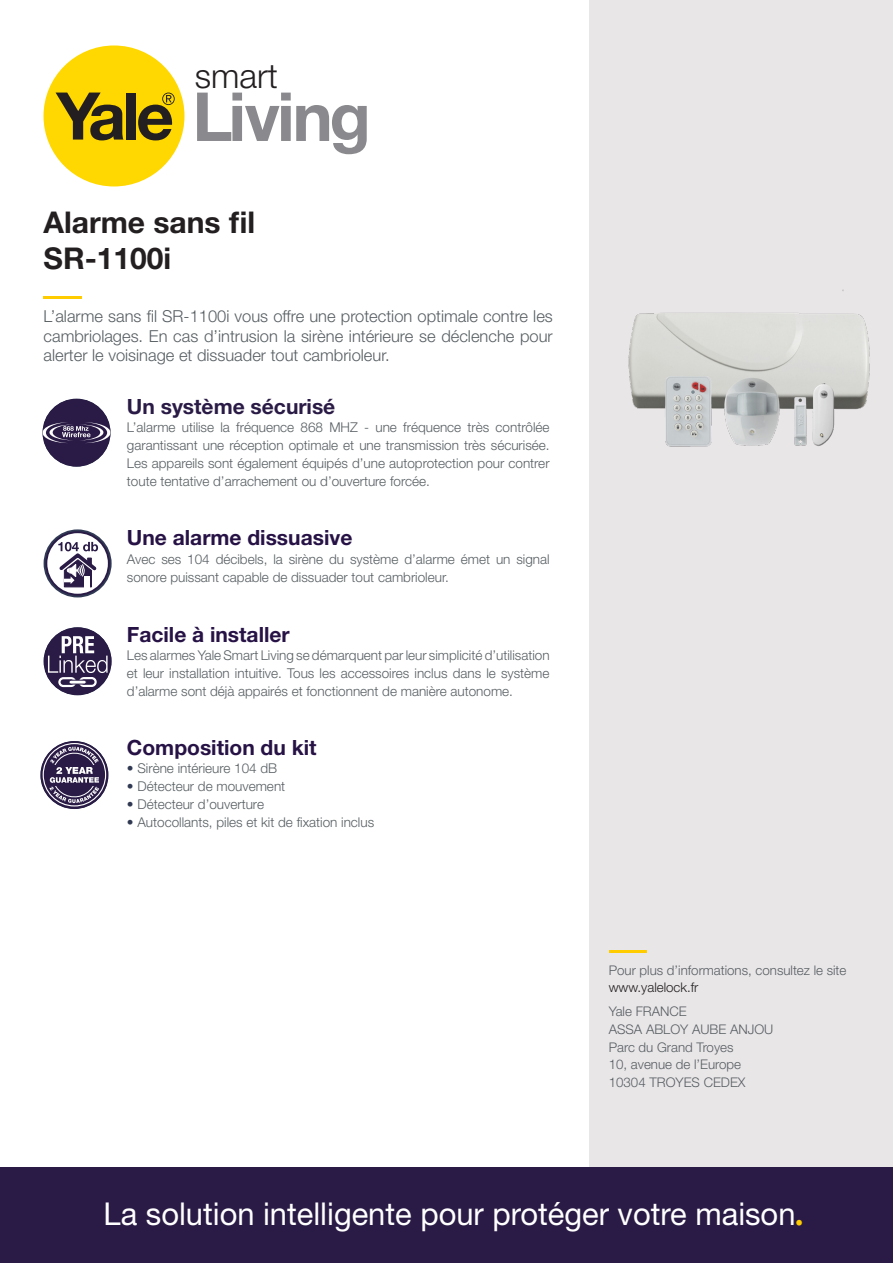
<style>
.page{position:relative;width:893px;height:1263px;background:#fff}
.page>*{position:absolute;margin:0;border:0;box-sizing:border-box;transform-origin:0 0}
.t1{font:700 67.8px "Helvetica Neue";letter-spacing:-.04em;color:#8a8a8e}
.t2{font:300 33.9px "Helvetica Neue";color:#231f20}
.t3{font:31.5px "Helvetica Neue";color:#fff}
.t4{font:700 30px "Helvetica Neue LT Std";color:#231f20}
.t5{font:700 21px "Helvetica Neue LT Std";color:#271246}
.t6{font:700 21px "Helvetica Neue LT Std";color:#2a1b46}
.t7{font:300 16.5px/19.5px "Helvetica Neue";color:#575e62;text-align:justify}
.t8{font:300 13.5px/18px "Helvetica Neue";color:#575e62;text-align:justify}
.t9{font:300 13.35px "Helvetica Neue";color:#575e62}
.t10{font:300 13.35px "Helvetica Neue";color:#231f20}
.s1{font-family:"Helvetica Neue LT Std";font-weight:700;color:#303953}
</style>
<div class="page">
<div style="left:589px;top:0;width:304px;height:1178px;background:#e9e6e8"></div>
<hr style="left:44px;top:296px;width:38px;height:3px;background:#fc0">
<hr style="left:609px;top:950px;width:37px;height:2px;background:#fc0">
<div style="left:0;top:1167px;width:893px;height:96px;background:#2a1b46"></div>
<div style="left:44px;top:45px;width:140px;height:141px;background:#ffd801;border-radius:50%"></div>
<svg style="left:56px;top:93px;width:67px;height:47px"></svg>
<div style="left:126px;top:92px;width:10px;height:47px;background:#231f20"></div>
<svg style="left:138px;top:93px;width:37px;height:47px"></svg>
<svg style="left:44px;top:529px;width:68px;height:68px"></svg>
<svg style="left:46px;top:532px;width:63px;height:63px"></svg>
<img style="left:628px;top:289px;width:242px;height:158px">
<div style="left:44px;top:627px;width:68px;height:68px;background:#2a1b46;border-radius:50%"></div>
<svg style="left:48px;top:636px;width:60px;height:37px"></svg>
<div style="left:79px;top:677px;width:18px;height:10px;border:2px solid #fff;border-radius:4px"></div>
<div style="left:58px;top:677px;width:18px;height:10px;border:2px solid #fff;border-radius:4px"></div>
<div style="left:69px;top:680px;width:17px;height:4px;border:1px solid #2a1b46;border-radius:2px"></div>
<div style="left:43px;top:399px;width:68px;height:68px;background:#2a1b46;border-radius:50%"></div>
<svg style="left:43px;top:422px;width:68px;height:21px"></svg>
<svg style="left:40px;top:743px;width:66px;height:66px"></svg>
<p class="t2" style="left:195px;top:55px;width:85px">smart</p>
<p class="t1" style="left:192px;top:75px;width:180px">Living</p>
<p class="t4" style="left:44px;top:204px;width:213px">Alarme sans fil</p>
<p class="t4" style="left:44px;top:240px;width:129px">SR-1100i</p>
<p class="t7" style="left:44px;top:306px;width:511px">L’alarme sans fil SR-1100i vous offre une protection optimale contre les cambriolages. En cas d’intrusion la sirène intérieure se déclenche pour alerter le voisinage et dissuader tout cambrioleur.</p>
<p class="t6" style="left:127px;top:393px;width:210px">Un système sécurisé</p>
<p class="t8" style="left:127px;top:418px;width:424px">L’alarme utilise la fréquence 868 MHZ - une fréquence très contrôlée garantissant une réception optimale et une transmission très sécurisée.<br>Les appareils sont également équipés d’une autoprotection pour contrer toute tentative d’arrachement ou d’ouverture forcée.</p>
<p class="t5" style="left:127px;top:525px;width:227px">Une alarme dissuasive</p>
<p class="t8" style="left:127px;top:549px;width:424px">Avec ses 104 décibels, la sirène du système d’alarme émet un signal sonore puissant capable de dissuader tout cambrioleur.</p>
<p class="t5" style="left:127px;top:622px;width:164px">Facile à installer</p>
<p class="t8" style="left:127px;top:646px;width:424px">Les alarmes Yale Smart Living se démarquent par leur simplicité d’utilisation et leur installation intuitive. Tous les accessoires inclus dans le système d’alarme sont déjà appairés et fonctionnent de manière autonome.</p>
<p class="t5" style="left:127px;top:734px;width:191px">Composition du kit</p>
<p class="t8" style="left:127px;top:759px;width:152px"><span class="s1">•</span> Sirène intérieure 104 dB</p>
<p class="t8" style="left:127px;top:777px;width:160px"><span class="s1">•</span> Détecteur de mouvement</p>
<p class="t8" style="left:127px;top:795px;width:139px"><span class="s1">•</span> Détecteur d’ouverture</p>
<p class="t8" style="left:127px;top:813px;width:249px"><span class="s1">•</span> Autocollants, piles et kit de fixation inclus</p>
<p class="t9" style="left:609px;top:962px;width:239px">Pour plus d’informations, consultez le site</p>
<p class="t10" style="left:609px;top:979px;width:91px">www.yalelock.fr</p>
<p class="t9" style="left:609px;top:1003px;width:79px">Yale FRANCE</p>
<p class="t9" style="left:609px;top:1021px;width:166px">ASSA ABLOY AUBE ANJOU</p>
<p class="t9" style="left:609px;top:1038px;width:126px">Parc du Grand Troyes</p>
<p class="t9" style="left:609px;top:1056px;width:134px">10, avenue de l’Europe</p>
<p class="t9" style="left:609px;top:1074px;width:138px">10304 TROYES CEDEX</p>
<p class="t3" style="left:104px;top:1194px;width:701px">La solution intelligente pour protéger votre maison<sub>•</sub></p>
</div>
